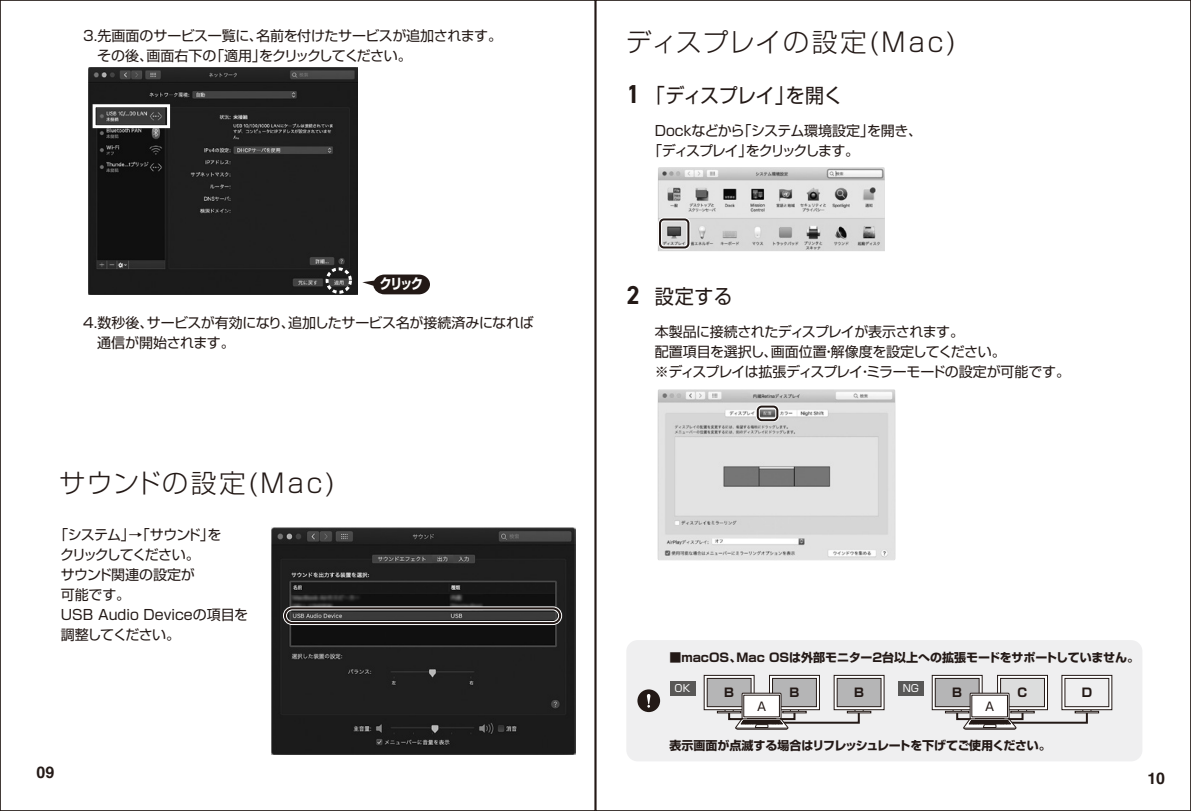
<style>
.page{position:relative;width:1191px;height:811px;background:#fff}
.page>*{position:absolute;margin:0;border:0;box-sizing:border-box;transform-origin:0 0}
.t1{font:300 26px "Shin Go Pro";letter-spacing:.065em;color:#231916}
.t2{font:20px "Shin Go Pro";letter-spacing:-.015em;color:#231916;scale:.95 1}
.t3{font:700 16px "Helvetica";color:#231916}
.t4{font:14px/20px "Shin Go Pro";letter-spacing:-.03em;color:#231916}
.t5{font:14px/20px "Shin Go Pro";letter-spacing:-.055em;color:#231916}
.t6{font:700 14px "Shin Go Pro";color:#fff;scale:.85 1}
.t7{font:700 12px "Shin Go Pro";color:#231916}
.t8{font:12px "Shin Go Pro";color:#231916}
.t9{font:10px "Shin Go Pro";color:#fff}
.s1{font-family:"DIN2014";font-weight:700;font-size:26px}
</style>
<div class="page">
<div style="left:626px;top:640px;width:516px;height:121px;background:#efeff0;border-radius:11px"></div>
<div style="left:945px;top:711px;width:24px;height:2px;border:1px solid #231916"></div>
<svg style="left:933px;top:677px;width:47px;height:31px"></svg>
<div style="left:931px;top:675px;width:51px;height:35px;border:1px solid #231916"></div>
<div style="left:935px;top:678px;width:44px;height:28px;background:#b5b5b6"></div>
<div style="left:935px;top:678px;width:44px;height:29px;border:1px solid #231916"></div>
<svg style="left:999px;top:677px;width:47px;height:15px"></svg>
<div style="left:997px;top:675px;width:51px;height:35px;border:1px solid #231916"></div>
<div style="left:1000px;top:678px;width:44px;height:28px;background:#dcdddd"></div>
<div style="left:1000px;top:678px;width:44px;height:29px;border:1px solid #231916"></div>
<div style="left:1074px;top:711px;width:25px;height:2px;border:1px solid #231916"></div>
<svg style="left:1063px;top:677px;width:47px;height:31px"></svg>
<div style="left:1061px;top:675px;width:51px;height:35px;border:1px solid #231916"></div>
<div style="left:1065px;top:678px;width:43px;height:28px;background:#efeff0"></div>
<div style="left:1064px;top:678px;width:45px;height:29px;border:1px solid #231916"></div>
<svg style="left:952px;top:692px;width:139px;height:38px"></svg>
<div style="left:717px;top:711px;width:24px;height:2px;border:1px solid #231916"></div>
<svg style="left:706px;top:678px;width:46px;height:30px"></svg>
<div style="left:704px;top:675px;width:50px;height:35px;border:1px solid #231916"></div>
<div style="left:707px;top:678px;width:44px;height:28px;background:#b5b5b6"></div>
<div style="left:707px;top:678px;width:44px;height:29px;border:1px solid #231916"></div>
<svg style="left:771px;top:677px;width:47px;height:15px"></svg>
<div style="left:769px;top:675px;width:51px;height:35px;border:1px solid #231916"></div>
<div style="left:772px;top:678px;width:44px;height:28px;background:#b5b5b6"></div>
<div style="left:772px;top:678px;width:44px;height:29px;border:1px solid #231916"></div>
<svg style="left:724px;top:692px;width:139px;height:38px"></svg>
<div style="left:847px;top:711px;width:24px;height:2px;border:1px solid #231916"></div>
<svg style="left:835px;top:677px;width:47px;height:31px"></svg>
<div style="left:833px;top:675px;width:51px;height:35px;border:1px solid #231916"></div>
<div style="left:837px;top:678px;width:44px;height:28px;background:#b5b5b6"></div>
<div style="left:837px;top:678px;width:44px;height:29px;border:1px solid #231916"></div>
<img style="left:658px;top:167px;width:226px;height:84px">
<img style="left:658px;top:389px;width:237px;height:171px">
<div style="left:637px;top:689px;width:23px;height:23px;background:#231916;border-radius:50%"></div>
<svg style="left:647px;top:694px;width:3px;height:13px"></svg>
<div style="left:898px;top:681px;width:25px;height:14px;background:#595857"></div>
<div style="left:670px;top:681px;width:25px;height:14px;background:#595857"></div>
<div style="left:658px;top:217px;width:32px;height:32px;border:4px solid #fff;border-radius:4px"></div>
<div style="left:659px;top:218px;width:30px;height:30px;border:2px solid #231916;border-radius:4px"></div>
<div style="left:755px;top:404px;width:24px;height:18px;border:4px solid #fff;border-radius:4px"></div>
<div style="left:756px;top:405px;width:22px;height:16px;border:2px solid #231916;border-radius:4px"></div>
<img style="left:88px;top:68px;width:270px;height:226px">
<img style="left:272px;top:527px;width:304px;height:227px">
<div style="left:93px;top:104px;width:77px;height:24px;border:3px solid #fff"></div>
<div style="left:325px;top:267px;width:27px;height:27px;border:3px dashed #fff;border-radius:50%"></div>
<svg style="left:355px;top:273px;width:75px;height:22px"></svg>
<div style="left:283px;top:606px;width:279px;height:19px;border:4px solid #fff;border-radius:7px"></div>
<div style="left:284px;top:607px;width:277px;height:17px;border:2px solid #231916;border-radius:7px"></div>
<p class="t4" style="left:83px;top:24px;width:420px">3.先画面のサービス一覧に、名前を付けたサービスが追加されます。　その後、画面右下の「適用」をクリックしてください。</p>
<p class="t6" style="left:380px;top:273px;width:52px">クリック</p>
<p class="t4" style="left:83px;top:311px;width:452px">4.数秒後、サービスが有効になり、追加したサービス名が接続済みになれば　通信が開始されます。</p>
<p class="t1" style="left:59px;top:462px;width:277px">サウンドの設定(Mac)</p>
<p class="t4" style="left:60px;top:523px;width:190px;text-indent:-6px">「システム」→「サウンド」を<br>クリックしてください。<br>サウンド関連の設定が<br>可能です。<br>USB Audio Deviceの項目を調整してください。</p>
<p class="t3" style="left:37px;top:760px;width:19px">09</p>
<p class="t1" style="left:626px;top:21px;width:332px">ディスプレイの設定(Mac)</p>
<p class="t2" style="left:626px;top:79px;width:229px"><span class="s1">1</span> 「ディスプレイ」を開く</p>
<p class="t5" style="left:648px;top:119px;width:275px;text-indent:6px">Dockなどから「システム環境設定」を開き、「ディスプレイ」をクリックします。</p>
<p class="t2" style="left:626px;top:280px;width:113px"><span class="s1">2</span> 設定する</p>
<p class="t4" style="left:655px;top:320px;width:417px">本製品に接続されたディスプレイが表示されます。<br>配置項目を選択し、画面位置・解像度を設定してください。<br>※ディスプレイは拡張ディスプレイ・ミラーモードの設定が可能です。</p>
<p class="t7" style="left:669px;top:648px;width:471px">■macOS、Mac OSは外部モニター2台以上への拡張モードをサポートしていません。</p>
<p class="t9" style="left:674px;top:680px;width:17px">OK</p>
<p class="t9" style="left:902px;top:680px;width:18px">NG</p>
<p class="t7" style="left:724px;top:683px;width:11px">B</p>
<p class="t7" style="left:789px;top:683px;width:11px">B</p>
<p class="t7" style="left:854px;top:683px;width:11px">B</p>
<p class="t7" style="left:952px;top:683px;width:11px">B</p>
<p class="t7" style="left:1017px;top:683px;width:11px">C</p>
<p class="t7" style="left:1081px;top:683px;width:12px">D</p>
<p class="t8" style="left:757px;top:696px;width:11px">A</p>
<p class="t8" style="left:985px;top:696px;width:11px">A</p>
<p class="t7" style="left:669px;top:735px;width:383px">表示画面が点滅する場合はリフレッシュレートを下げてご使用ください。</p>
<p class="t3" style="left:1147px;top:765px;width:19px">10</p>
</div>
